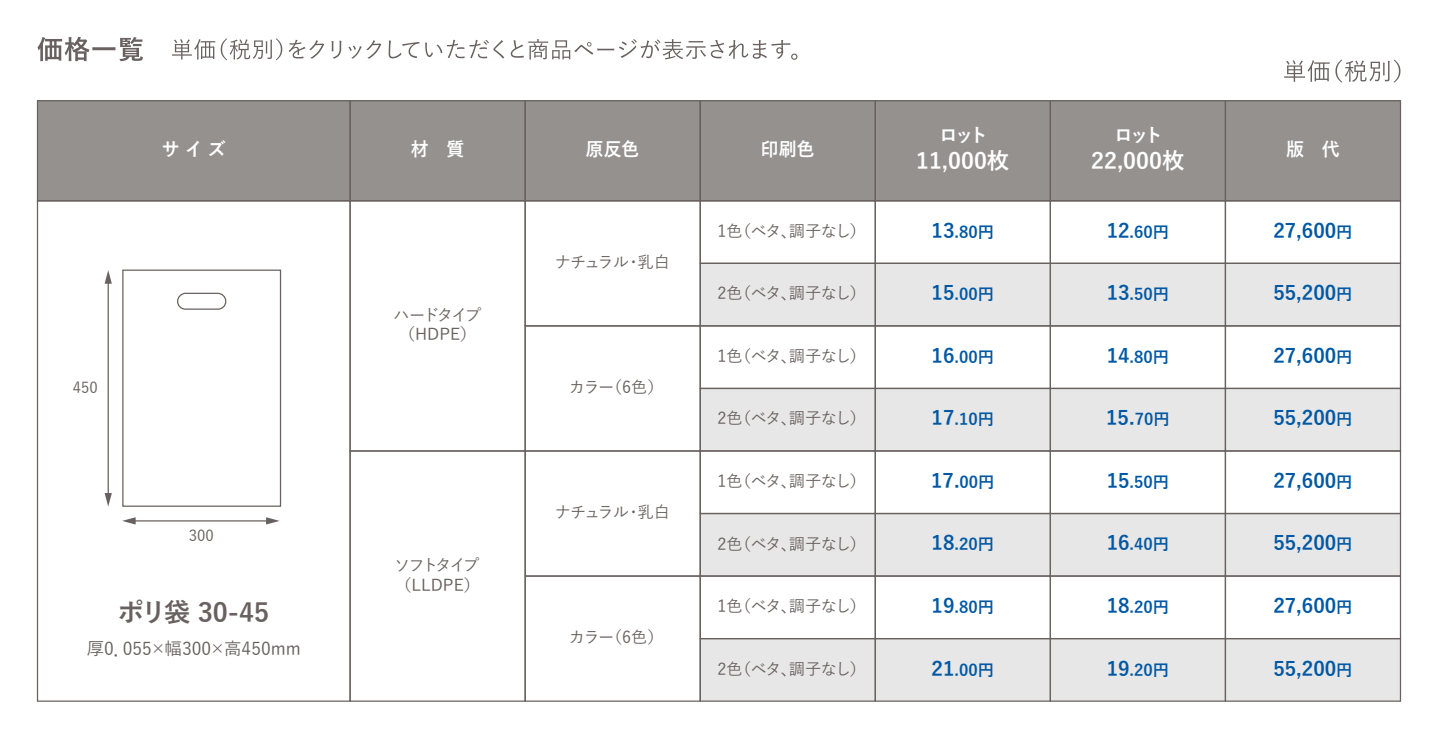
<style>
.page{position:relative;width:1438px;height:738px;background:#fff}
.page>*{position:absolute;margin:0;border:0;box-sizing:border-box;transform-origin:0 0}
.t1{font:700 26.25px "Yu Gothic";letter-spacing:-.05em;color:#68615f}
.t2{font:700 22.5px "Yu Gothic";color:#fff}
.t3{font:700 20px "Yu Gothic";color:#0058a4}
.t4{font:700 18.75px "Yu Gothic";color:#fff;scale:.95 1}
.t5{font:700 18.75px "Yu Gothic";color:#fff}
.t6{font:500 17.5px "Yu Gothic";color:#68615f}
.t7{font:500 16.25px "Yu Gothic";letter-spacing:-.06em;color:#68615f}
.t8{font:700 16.25px "Yu Gothic";color:#0058a4}
.t9{font:500 16.25px/19.5px "Yu Gothic";letter-spacing:-.115em;color:#68615f}
.t10{font:500 16.25px/19.5px "Yu Gothic";letter-spacing:-.09em;color:#68615f;text-align:center}
.t11{font:500 15px "Yu Gothic";color:#68615f}
.s1{font-size:20px}
.s2{font-size:16.25px}
</style>
<div class="page">
<div style="left:700px;top:263px;width:700px;height:63px;background:#e8e7e7"></div>
<div style="left:700px;top:388px;width:700px;height:63px;background:#e8e7e7"></div>
<div style="left:700px;top:513px;width:700px;height:63px;background:#e8e7e7"></div>
<div style="left:700px;top:638px;width:700px;height:63px;background:#e8e7e7"></div>
<div style="left:37px;top:101px;width:1363px;height:100px;background:#95918f"></div>
<svg style="left:1284px;top:60px;width:45px;height:22px"></svg>
<svg style="left:1335px;top:59px;width:65px;height:24px"></svg>
<svg style="left:172px;top:39px;width:43px;height:21px"></svg>
<svg style="left:221px;top:38px;width:61px;height:22px"></svg>
<svg style="left:289px;top:40px;width:35px;height:19px"></svg>
<svg style="left:331px;top:41px;width:10px;height:18px"></svg>
<svg style="left:348px;top:40px;width:33px;height:19px"></svg>
<svg style="left:389px;top:40px;width:30px;height:18px"></svg>
<svg style="left:425px;top:40px;width:79px;height:19px"></svg>
<svg style="left:511px;top:39px;width:286px;height:21px"></svg>
<svg style="left:38px;top:37px;width:105px;height:24px"></svg>
<div style="left:37px;top:100px;width:314px;height:101px;border:1px solid #68615f"></div>
<div style="left:349px;top:100px;width:177px;height:101px;border:1px solid #68615f"></div>
<div style="left:524px;top:100px;width:177px;height:101px;border:1px solid #68615f"></div>
<div style="left:699px;top:100px;width:177px;height:101px;border:1px solid #68615f"></div>
<div style="left:874px;top:100px;width:177px;height:101px;border:1px solid #68615f"></div>
<div style="left:1049px;top:100px;width:177px;height:101px;border:1px solid #68615f"></div>
<div style="left:1224px;top:100px;width:177px;height:101px;border:1px solid #68615f"></div>
<div style="left:699px;top:200px;width:177px;height:64px;border:1px solid #68615f"></div>
<div style="left:874px;top:200px;width:177px;height:64px;border:1px solid #68615f"></div>
<div style="left:1049px;top:200px;width:177px;height:64px;border:1px solid #68615f"></div>
<div style="left:1224px;top:200px;width:177px;height:64px;border:1px solid #68615f"></div>
<div style="left:699px;top:263px;width:177px;height:63px;border:1px solid #68615f"></div>
<div style="left:874px;top:263px;width:177px;height:63px;border:1px solid #68615f"></div>
<div style="left:1049px;top:263px;width:177px;height:63px;border:1px solid #68615f"></div>
<div style="left:1224px;top:263px;width:177px;height:63px;border:1px solid #68615f"></div>
<div style="left:699px;top:325px;width:177px;height:64px;border:1px solid #68615f"></div>
<div style="left:874px;top:325px;width:177px;height:64px;border:1px solid #68615f"></div>
<div style="left:1049px;top:325px;width:177px;height:64px;border:1px solid #68615f"></div>
<div style="left:1224px;top:325px;width:177px;height:64px;border:1px solid #68615f"></div>
<svg style="left:351px;top:199px;width:173px;height:3px"></svg>
<div style="left:699px;top:388px;width:177px;height:63px;border:1px solid #68615f"></div>
<div style="left:874px;top:388px;width:177px;height:63px;border:1px solid #68615f"></div>
<div style="left:1049px;top:388px;width:177px;height:63px;border:1px solid #68615f"></div>
<div style="left:1224px;top:388px;width:177px;height:63px;border:1px solid #68615f"></div>
<div style="left:699px;top:450px;width:177px;height:64px;border:1px solid #68615f"></div>
<div style="left:874px;top:450px;width:177px;height:64px;border:1px solid #68615f"></div>
<div style="left:1049px;top:450px;width:177px;height:64px;border:1px solid #68615f"></div>
<div style="left:1224px;top:450px;width:177px;height:64px;border:1px solid #68615f"></div>
<div style="left:699px;top:513px;width:177px;height:63px;border:1px solid #68615f"></div>
<div style="left:874px;top:513px;width:177px;height:63px;border:1px solid #68615f"></div>
<div style="left:1049px;top:513px;width:177px;height:63px;border:1px solid #68615f"></div>
<div style="left:1224px;top:513px;width:177px;height:63px;border:1px solid #68615f"></div>
<div style="left:699px;top:575px;width:177px;height:64px;border:1px solid #68615f"></div>
<div style="left:874px;top:575px;width:177px;height:64px;border:1px solid #68615f"></div>
<div style="left:1049px;top:575px;width:177px;height:64px;border:1px solid #68615f"></div>
<div style="left:1224px;top:575px;width:177px;height:64px;border:1px solid #68615f"></div>
<svg style="left:36px;top:199px;width:315px;height:503px"></svg>
<svg style="left:349px;top:449px;width:175px;height:253px"></svg>
<svg style="left:524px;top:199px;width:177px;height:503px"></svg>
<div style="left:699px;top:638px;width:177px;height:63px;border:1px solid #68615f"></div>
<div style="left:874px;top:638px;width:177px;height:63px;border:1px solid #68615f"></div>
<div style="left:1049px;top:638px;width:177px;height:63px;border:1px solid #68615f"></div>
<div style="left:1224px;top:638px;width:177px;height:63px;border:1px solid #68615f"></div>
<hr style="left:133px;top:520px;width:135px;height:1px;background:#68615f">
<svg style="left:122px;top:517px;width:14px;height:7px"></svg>
<svg style="left:266px;top:517px;width:14px;height:7px"></svg>
<div style="left:122px;top:269px;width:159px;height:237px;border:1px solid #68615f"></div>
<div style="left:177px;top:293px;width:49px;height:17px;border:1px solid #68615f;border-radius:8px"></div>
<hr style="left:108px;top:281px;width:1px;height:214px;background:#68615f">
<svg style="left:105px;top:493px;width:7px;height:13px"></svg>
<svg style="left:105px;top:270px;width:7px;height:14px"></svg>
<p class="t4" style="left:162px;top:139px;width:69px">サイズ</p>
<p class="t4" style="left:411px;top:139px;width:58px">材　質</p>
<p class="t11" style="left:73px;top:373px;width:26px">450</p>
<p class="t11" style="left:189px;top:522px;width:26px">300</p>
<h1 class="t1" style="left:118px;top:598px;width:153px">ポリ袋 30-45</h1>
<p class="t6" style="left:87px;top:632px;width:216px">厚0．055×幅300×高450mm</p>
<p class="t10" style="left:393px;top:303px;width:89px">ハードタイプ（HDPE）</p>
<p class="t9" style="left:394px;top:553px;width:87px">ソフトタイプ（LLDPE）</p>
<p class="t5" style="left:939px;top:124px;width:50px">ロット</p>
<h2 class="t2" style="left:916px;top:148px;width:95px">11,000枚</h2>
<p class="t5" style="left:1114px;top:124px;width:50px">ロット</p>
<h2 class="t2" style="left:1091px;top:148px;width:95px">22,000枚</h2>
<p class="t4" style="left:761px;top:139px;width:58px">印刷色</p>
<p class="t4" style="left:586px;top:139px;width:58px">原反色</p>
<p class="t4" style="left:1286px;top:139px;width:58px">版　代</p>
<p class="t7" style="left:555px;top:247px;width:117px">ナチュラル・乳白</p>
<p class="t7" style="left:569px;top:372px;width:96px">カラー（6色）</p>
<p class="t7" style="left:555px;top:497px;width:117px">ナチュラル・乳白</p>
<p class="t7" style="left:569px;top:622px;width:96px">カラー（6色）</p>
<p class="t7" style="left:717px;top:216px;width:150px">1色（ベタ、調子なし）</p>
<p class="t7" style="left:717px;top:278px;width:150px">2色（ベタ、調子なし）</p>
<p class="t7" style="left:717px;top:341px;width:150px">1色（ベタ、調子なし）</p>
<p class="t7" style="left:717px;top:403px;width:150px">2色（ベタ、調子なし）</p>
<p class="t7" style="left:717px;top:466px;width:150px">1色（ベタ、調子なし）</p>
<p class="t7" style="left:717px;top:528px;width:150px">2色（ベタ、調子なし）</p>
<p class="t7" style="left:717px;top:591px;width:150px">1色（ベタ、調子なし）</p>
<p class="t7" style="left:717px;top:653px;width:150px">2色（ベタ、調子なし）</p>
<p class="t8" style="left:931px;top:223px;width:64px"><span class="s1">13</span>.80円</p>
<p class="t8" style="left:1106px;top:223px;width:64px"><span class="s1">12</span>.60円</p>
<p class="t3" style="left:1273px;top:219px;width:81px">27,600<span class="s2">円</span></p>
<p class="t8" style="left:931px;top:285px;width:64px"><span class="s1">15</span>.00円</p>
<p class="t8" style="left:1106px;top:285px;width:64px"><span class="s1">13</span>.50円</p>
<p class="t3" style="left:1273px;top:282px;width:81px">55,200<span class="s2">円</span></p>
<p class="t8" style="left:931px;top:348px;width:64px"><span class="s1">16</span>.00円</p>
<p class="t8" style="left:1106px;top:348px;width:64px"><span class="s1">14</span>.80円</p>
<p class="t3" style="left:1273px;top:344px;width:81px">27,600<span class="s2">円</span></p>
<p class="t8" style="left:931px;top:410px;width:64px"><span class="s1">17</span>.10円</p>
<p class="t3" style="left:1106px;top:407px;width:65px">15.<span class="s2">70円</span></p>
<p class="t3" style="left:1273px;top:407px;width:81px">55,200<span class="s2">円</span></p>
<p class="t3" style="left:931px;top:469px;width:65px">17.<span class="s2">00円</span></p>
<p class="t8" style="left:1106px;top:473px;width:64px"><span class="s1">15</span>.50円</p>
<p class="t3" style="left:1273px;top:469px;width:81px">27,600<span class="s2">円</span></p>
<p class="t8" style="left:931px;top:535px;width:64px"><span class="s1">18</span>.20円</p>
<p class="t8" style="left:1106px;top:535px;width:64px"><span class="s1">16</span>.40円</p>
<p class="t3" style="left:1273px;top:532px;width:81px">55,200<span class="s2">円</span></p>
<p class="t8" style="left:931px;top:598px;width:64px"><span class="s1">19</span>.80円</p>
<p class="t8" style="left:1106px;top:598px;width:64px"><span class="s1">18</span>.20円</p>
<p class="t3" style="left:1273px;top:594px;width:81px">27,600<span class="s2">円</span></p>
<p class="t8" style="left:931px;top:660px;width:64px"><span class="s1">21</span>.00円</p>
<p class="t8" style="left:1106px;top:660px;width:64px"><span class="s1">19</span>.20円</p>
<p class="t3" style="left:1273px;top:657px;width:81px">55,200<span class="s2">円</span></p>
</div>
